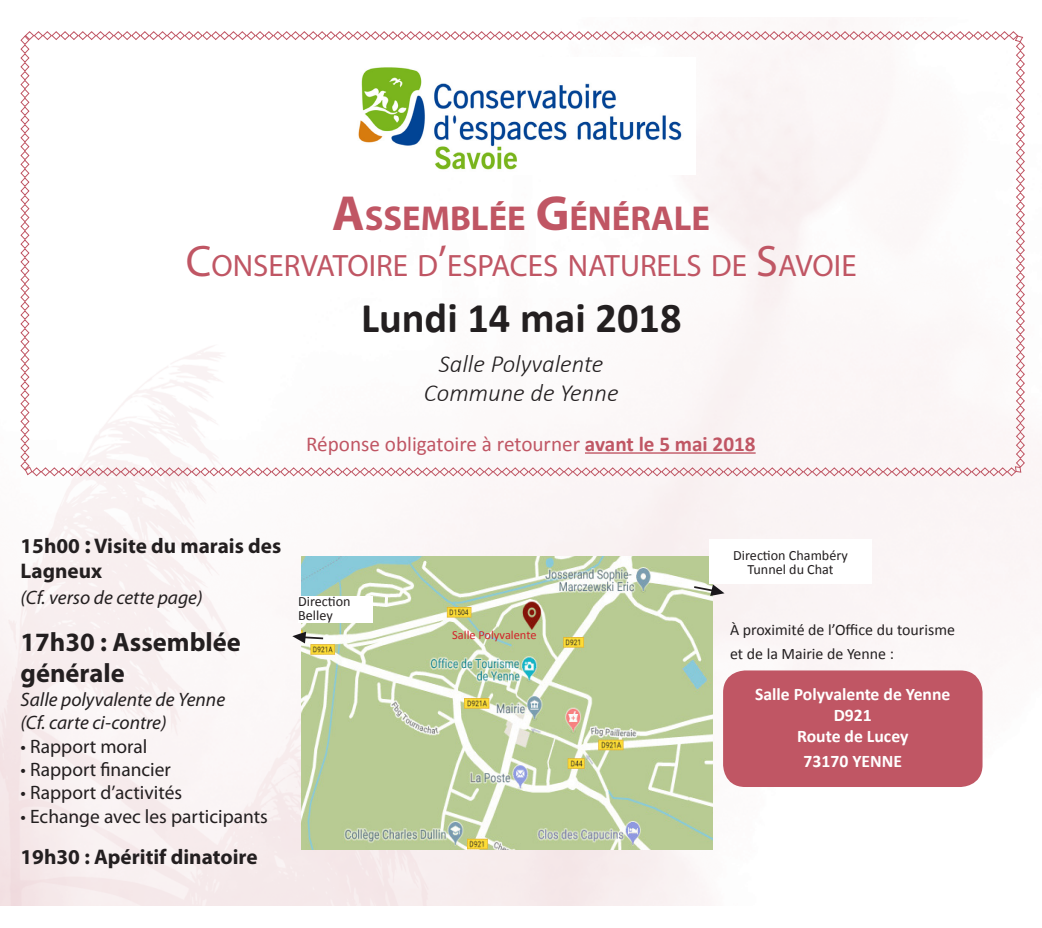
<style>
.page{position:relative;width:1042px;height:928px;background:#fff}
.page>*{position:absolute;margin:0;border:0;box-sizing:border-box;transform-origin:0 0}
.t1{font:700 42.35px "Calibri";color:#231f20}
.t2{font:700 34.65px "Myriad Pro";color:#c05664}
.t3{font:30.97px "Myriad Pro";color:#c05664}
.t4{font:700 26.43px/31.8px "Myriad Pro";color:#231f20}
.t5{font:italic 300 24.68px/29.8px "Calibri";color:#231f20;text-align:center}
.t6{font:700 21.18px/25.4px "Myriad Pro";color:#231f20}
.t7{font:21.18px "Calibri";color:#c05664}
.t8{font:19.43px "Myriad Pro";color:#231f20}
.t9{font:italic 19.43px/23.3px "Myriad Pro";color:#231f20}
.t10{font:700 17.68px/21.2px "Calibri";color:#fff;text-align:center}
.t11{font:15.92px/24.2px "Calibri";color:#231f20}
.t12{font:14.17px/14.2px "Calibri";color:#231f20}
.t13{font:12.42px "Calibri";color:#d1232a}
.s1{font-size:49.52px}
.s2{font-size:44.1px}
.s3{font-weight:700}
.s4{font-size:24.68px}
</style>
<div class="page">
<img style="left:0;top:18px;width:1042px;height:887px">
<svg style="left:20px;top:31px;width:1005px;height:446px"></svg>
<hr style="left:585px;top:452px;width:170px;height:2px;background:#c05664">
<img style="left:347px;top:57px;width:348px;height:117px">
<div style="left:724px;top:671px;width:257px;height:115px;background:#c05664;border-radius:21px"></div>
<div style="left:723px;top:670px;width:259px;height:117px;border:2px solid #c05664;border-radius:21px"></div>
<img style="left:302px;top:556px;width:411px;height:293px">
<svg style="left:692px;top:584px;width:32px;height:12px"></svg>
<svg style="left:292px;top:631px;width:33px;height:12px"></svg>
<div style="left:298px;top:596px;width:75px;height:26px;background:#fff"></div>
<div style="left:709px;top:539px;width:163px;height:45px;background:#fff"></div>
<p class="t2" style="left:332px;top:199px;width:379px"><span class="s1">A</span>SSEMBLÉE <span class="s1">G</span>ÉNÉRALE</p>
<p class="t3" style="left:186px;top:246px;width:672px"><span class="s2">C</span>ONSERVATOIRE D<span class="s2">’</span>ESPACES NATURELS DE <span class="s2">S</span>AVOIE</p>
<p class="t1" style="left:361px;top:291px;width:322px">Lundi 14 mai 2018</p>
<p class="t5" style="left:424px;top:348px;width:196px">Salle Polyvalente<br>Commune de Yenne</p>
<p class="t7" style="left:306px;top:430px;width:451px">Réponse obligatoire à retourner <span class="s3">avant le 5 mai 2018</span></p>
<p class="t6" style="left:21px;top:533px;width:262px">15h00 <span class="s4">:</span> Visite du marais des<br>Lagneux</p>
<p class="t9" style="left:21px;top:586px;width:184px">(Cf. verso de cette page)</p>
<p class="t4" style="left:21px;top:626px;width:222px">17h30 : Assemblée générale</p>
<p class="t9" style="left:21px;top:688px;width:206px">Salle polyvalente de Yenne (Cf. carte ci-contre)</p>
<p class="t8" style="left:21px;top:734px;width:128px">• Rapport moral</p>
<p class="t8" style="left:21px;top:757px;width:152px">• Rapport financier</p>
<p class="t8" style="left:21px;top:780px;width:163px">• Rapport d’activités</p>
<p class="t8" style="left:21px;top:804px;width:249px">• Echange avec les participants</p>
<p class="t6" style="left:21px;top:844px;width:238px">19h30 : Apéritif dinatoire</p>
<p class="t12" style="left:298px;top:594px;width:54px">Direction<br>Belley</p>
<p class="t13" style="left:452px;top:627px;width:86px">Salle Polyvalente</p>
<p class="t12" style="left:733px;top:548px;width:116px;text-align:center">Direction Chambéry<br>Tunnel du Chat</p>
<p class="t11" style="left:730px;top:618px;width:226px">À proximité de l’Office du tourisme et de la Mairie de Yenne :</p>
<p class="t10" style="left:755px;top:683px;width:197px">Salle Polyvalente de Yenne<br>D921<br>Route de Lucey</p>
<p class="t10" style="left:803px;top:750px;width:100px">73170 YENNE</p>
</div>
